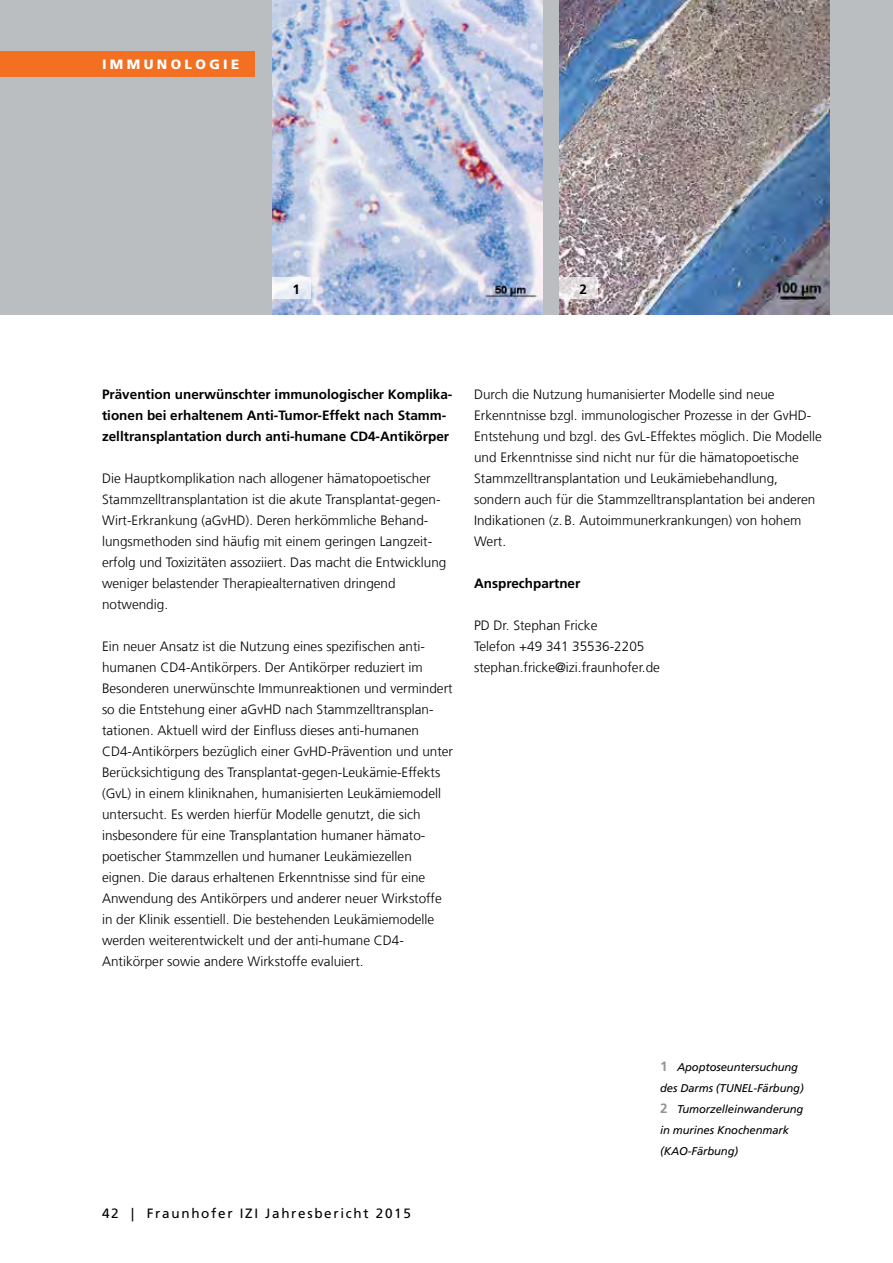
<style>
.page{position:relative;width:893px;height:1263px;background:#fff}
.page>*{position:absolute;margin:0;border:0;box-sizing:border-box;transform-origin:0 0}
.t1{font:300 13.5px/21px "Frutiger LT Com";color:#000}
.t2{font:700 13.5px/21px "Frutiger LT Com";color:#000}
.t3{font:13.5px "Frutiger LT Com";letter-spacing:.125em;color:#000}
.t4{font:900 13.5px "Frutiger LT Com";letter-spacing:.25em;color:#fff}
.t5{font:italic 11.25px/21px "Frutiger LT Com";letter-spacing:-.01em;color:#000}
.s1{font-weight:700;font-style:normal;font-size:13.5px;color:#939598}
</style>
<div class="page">
<div style="left:0;top:0;width:893px;height:315px;background:#bbbec1"></div>
<div style="left:0;top:51px;width:255px;height:26px;background:#f36f21"></div>
<img style="left:272px;top:0;width:270px;height:315px">
<img style="left:559px;top:0;width:270px;height:315px">
<svg style="left:272px;top:278px;width:38px;height:21px"></svg>
<svg style="left:559px;top:278px;width:38px;height:21px"></svg>
<p class="t4" style="left:102px;top:56px;width:139px">IMMUNOLOGIE</p>
<p class="t2" style="left:293px;top:278px;width:9px">1</p>
<p class="t2" style="left:580px;top:278px;width:9px">2</p>
<p class="t2" style="left:102px;top:383px;width:352px">Prävention unerwünschter immunologischer Komplika&shy;tionen bei erhaltenem Anti-Tumor-Effekt nach Stamm&shy;zelltransplantation durch anti-humane CD4-Antikörper</p>
<p class="t1" style="left:102px;top:468px;width:346px">Die Hauptkomplikation nach allogener hämatopoetischer Stammzelltransplantation ist die akute Transplantat-gegen-Wirt-Erkrankung (aGvHD). Deren herkömmliche Behand&shy;lungsmethoden sind häufig mit einem geringen Langzeit&shy;erfolg und Toxizitäten assoziiert. Das macht die Entwicklung weniger belastender Therapiealternativen dringend notwendig.</p>
<p class="t1" style="left:102px;top:636px;width:353px">Ein neuer Ansatz ist die Nutzung eines spezifischen anti&shy;humanen CD4-Antikörpers. Der Antikörper reduziert im Besonderen unerwünschte Immunreaktionen und vermindert so die Entstehung einer aGvHD nach Stammzelltransplan&shy;tationen. Aktuell wird der Einfluss dieses anti-humanen CD4-Antikörpers bezüglich einer GvHD-Prävention und unter Berücksichtigung des Transplantat-gegen-Leukämie-Effekts (GvL) in einem kliniknahen, humanisierten Leukämiemodell untersucht. Es werden hierfür Modelle genutzt, die sich insbesondere für eine Transplantation humaner hämato&shy;poetischer Stammzellen und humaner Leukämiezellen eignen. Die daraus erhaltenen Erkenntnisse sind für eine Anwendung des Antikörpers und anderer neuer Wirkstoffe in der Klinik essentiell. Die bestehenden Leukämiemodelle werden weiterentwickelt und der anti-humane CD4- Antikörper sowie andere Wirkstoffe evaluiert.</p>
<p class="t1" style="left:474px;top:384px;width:349px">Durch die Nutzung humanisierter Modelle sind neue Erkenntnisse bzgl. immunologischer Prozesse in der GvHD-Entstehung und bzgl. des GvL-Effektes möglich. Die Modelle und Erkenntnisse sind nicht nur für die hämatopoetische Stammzelltransplantation und Leukämiebehandlung, sondern auch für die Stammzelltransplantation bei anderen Indikationen (z.B. Autoimmunerkrankungen) von hohem Wert.</p>
<p class="t2" style="left:474px;top:573px;width:108px">Ansprechpartner</p>
<p class="t1" style="left:474px;top:615px;width:187px">PD Dr. Stephan Fricke<br>Telefon +49 341 35536-2205 stephan.fricke@izi.fraunhofer.de</p>
<p class="t3" style="left:102px;top:1205px;width:310px">42 | Fraunhofer IZI Jahresbericht 2015</p>
<p class="t5" style="left:660px;top:1056px;width:145px"><span class="s1">1</span> Apoptoseuntersuchung des Darms (TUNEL-Färbung)<br><span class="s1">2</span> Tumorzelleinwanderung in murines Knochenmark (KAO-Färbung)</p>
</div>
